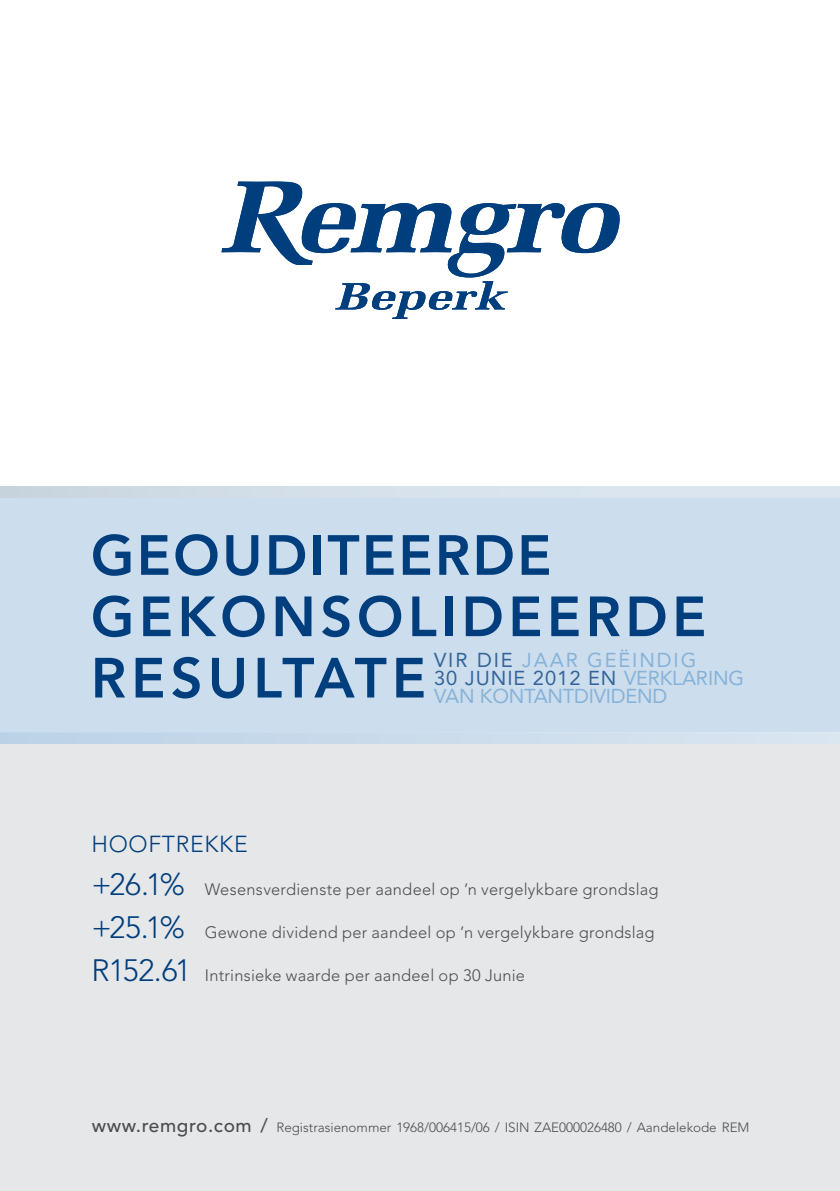
<style>
.page{position:relative;width:840px;height:1191px;background:#fff}
.page>*{position:absolute;margin:0;border:0;box-sizing:border-box;transform-origin:0 0}
.t1{font:800 56px/61.4px "Avenir LT Std";letter-spacing:.08em;color:#003e7e}
.t2{font:300 23px "Avenir LT Std";letter-spacing:.03em;color:#003e7e}
.t3{font:20px/18px "Avenir LT Std";letter-spacing:-.01em;color:#87b2d8}
.t4{font:300 16.4px "Avenir LT Std";letter-spacing:.015em;color:#4d4d4f}
.t5{font:300 13.4px "Avenir LT Std";color:#4d4d4f}
.s1{color:#336498}
.s2{font-size:30.6px;color:#003e7e}
.s3{font-weight:500;font-size:19px}
</style>
<div class="page">
<div style="left:0;top:733px;width:839px;height:458px;background:#e6e7e8"></div>
<div style="left:0;top:486px;width:839px;height:257px;background:#ccdeee"></div>
<svg style="left:0;top:732px;width:839px;height:11px"></svg>
<svg style="left:0;top:486px;width:839px;height:11px"></svg>
<svg style="left:221px;top:181px;width:399px;height:138px"></svg>
<h1 class="t1" style="left:91px;top:525px;width:616px">GEOUDITEERDE<br>GEKONSOLIDEERDE<br>RESULTATE</h1>
<p class="t3" style="left:434px;top:651px;width:311px"><span class="s1">VIR DIE</span> JAAR GEËINDIG<br><span class="s1">30 JUN IE 2012 EN</span> VERKLARING<br>VAN KONTANTDIVIDEND</p>
<h2 class="t2" style="left:91px;top:830px;width:158px">HOOFTREKKE</h2>
<p class="t4" style="left:91px;top:879px;width:568px"><span class="s2">+26.1%</span> Wesensverdienste per aandeel op ’n vergelykbare grondslag</p>
<p class="t4" style="left:91px;top:922px;width:564px"><span class="s2">+25.1%</span> Gewone dividend per aandeel op ’n vergelykbare grondslag</p>
<p class="t4" style="left:91px;top:965px;width:435px"><span class="s2">R152.61</span> Intrinsieke waarde per aandeel op 30 Junie</p>
<p class="t5" style="left:92px;top:1119px;width:658px"><span class="s3">www.remgro.com /</span> Registrasienommer 1968/006415/06 / ISIN ZAE000026480 / Aandelekode REM</p>
</div>
